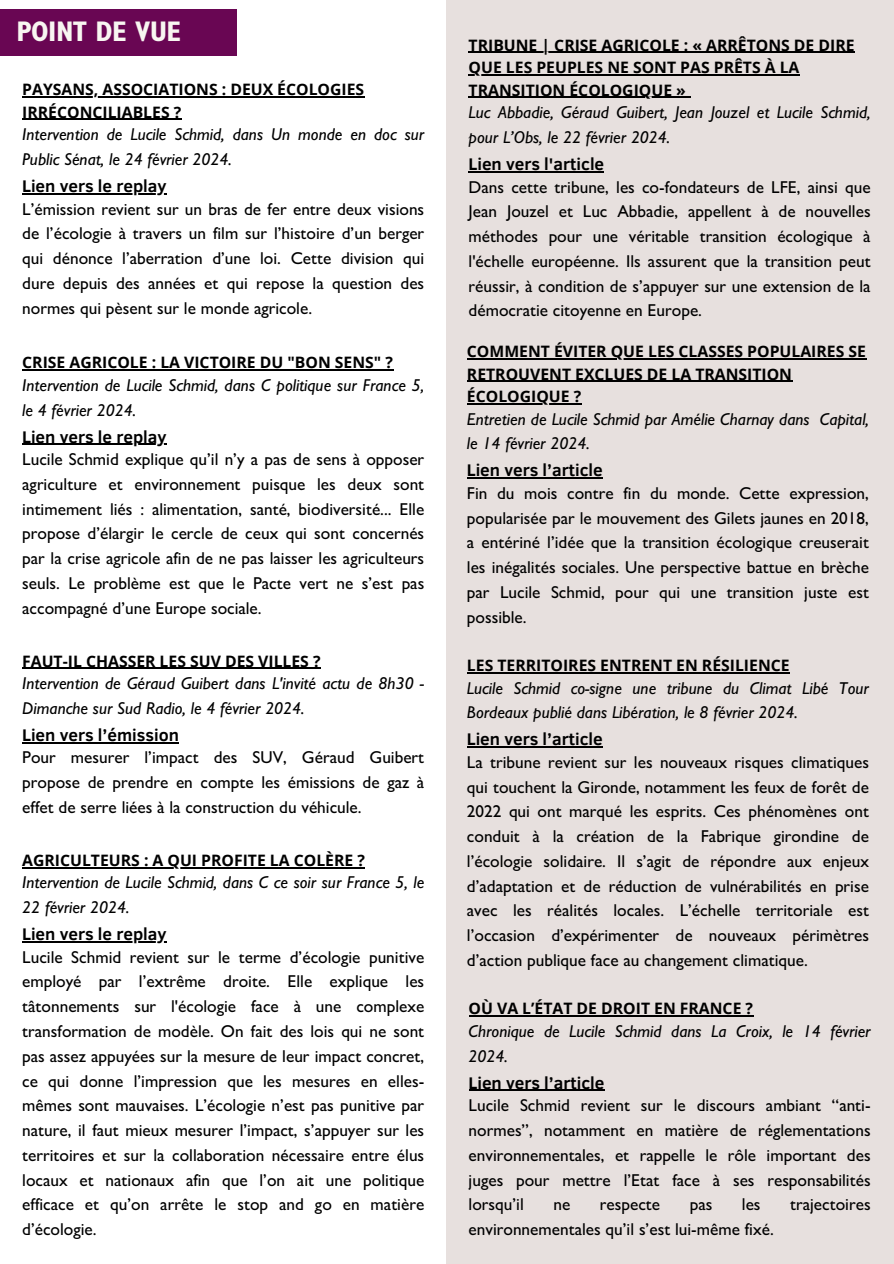
<style>
.page{position:relative;width:894px;height:1264px;background:#fff}
.page>*{position:absolute;margin:0;border:0;box-sizing:border-box;transform-origin:0 0}
.t1{font:700 condensed 28.5px "Gill Sans";letter-spacing:-.02em;color:#f8f6f1}
.t2{font:500 17.25px/24.8px "Gill Sans";color:#000;text-align:justify}
.t3{font:italic 500 17.25px/24.8px "Gill Sans";color:#000}
.t4{font:700 17.25px "Clear Sans";color:#000}
.t5{font:700 15.75px/22.5px "Open Sans";color:#000}
</style>
<div class="page">
<div style="left:446px;top:0;width:447px;height:1263px;background:#e7e0de"></div>
<div style="left:0;top:10px;width:237px;height:46px;background:#690653"></div>
<hr style="left:22px;top:867px;width:343px;height:1px;background:#000">
<hr style="left:22px;top:941px;width:145px;height:1px;background:#000">
<hr style="left:22px;top:96px;width:342px;height:1px;background:#000">
<hr style="left:22px;top:119px;width:159px;height:1px;background:#000">
<hr style="left:22px;top:193px;width:145px;height:1px;background:#000">
<hr style="left:22px;top:369px;width:371px;height:1px;background:#000">
<hr style="left:22px;top:443px;width:145px;height:2px;background:#000">
<hr style="left:467px;top:358px;width:399px;height:1px;background:#000">
<hr style="left:467px;top:380px;width:325px;height:2px;background:#000">
<hr style="left:467px;top:403px;width:114px;height:1px;background:#000">
<hr style="left:467px;top:477px;width:135px;height:1px;background:#000">
<hr style="left:22px;top:667px;width:299px;height:2px;background:#000">
<hr style="left:22px;top:742px;width:157px;height:1px;background:#000">
<hr style="left:467px;top:672px;width:322px;height:1px;background:#000">
<hr style="left:467px;top:746px;width:135px;height:1px;background:#000">
<hr style="left:468px;top:1015px;width:285px;height:1px;background:#000">
<hr style="left:468px;top:1089px;width:136px;height:1px;background:#000">
<hr style="left:468px;top:52px;width:386px;height:1px;background:#000">
<hr style="left:468px;top:74px;width:331px;height:1px;background:#000">
<hr style="left:468px;top:97px;width:218px;height:1px;background:#000">
<hr style="left:468px;top:171px;width:136px;height:1px;background:#000">
<h1 class="t1" style="left:16px;top:18px;width:166px">POINT DE VUE</h1>
<p class="t5" style="left:22px;top:78px;width:343px">PAYSANS, ASSOCIATIONS : DEUX ÉCOLOGIES<br>IRRÉCONCILIABLES ?</p>
<p class="t3" style="left:22px;top:123px;width:403px">Intervention de Lucile Schmid, dans Un monde en doc sur<br>Public Sénat, le 24 février 2024.</p>
<p class="t4" style="left:22px;top:173px;width:146px">Lien vers le replay</p>
<p class="t2" style="left:22px;top:197px;width:403px">L’émission revient sur un bras de fer entre deux visions de l’écologie à travers un film sur l’histoire d’un berger qui dénonce l’aberration d’une loi. Cette division qui dure depuis des années et qui repose la question des normes qui pèsent sur le monde agricole.</p>
<p class="t5" style="left:22px;top:351px;width:372px">CRISE AGRICOLE : LA VICTOIRE DU "BON SENS" ?</p>
<p class="t3" style="left:22px;top:373px;width:403px">Intervention de Lucile Schmid, dans C politique sur France 5, le 4 février 2024.</p>
<p class="t4" style="left:22px;top:424px;width:146px">Lien vers le replay</p>
<p class="t2" style="left:22px;top:447px;width:403px">Lucile Schmid explique qu’il n’y a pas de sens à opposer agriculture et environnement puisque les deux sont intimement liés : alimentation, santé, biodiversité... Elle propose d’élargir le cercle de ceux qui sont concernés par la crise agricole afin de ne pas laisser les agriculteurs seuls. Le problème est que le Pacte vert ne s’est pas accompagné d’une Europe sociale.</p>
<p class="t5" style="left:22px;top:649px;width:300px">FAUT-IL CHASSER LES SUV DES VILLES ?</p>
<p class="t3" style="left:22px;top:671px;width:403px">Intervention de Géraud Guibert dans L'invité actu de 8h30 -<br>Dimanche sur Sud Radio, le 4 février 2024.</p>
<p class="t4" style="left:22px;top:722px;width:158px">Lien vers l’émission</p>
<p class="t2" style="left:22px;top:745px;width:403px">Pour mesurer l’impact des SUV, Géraud Guibert propose de prendre en compte les émissions de gaz à effet de serre liées à la construction du véhicule.</p>
<p class="t5" style="left:22px;top:848px;width:344px">AGRICULTEURS : A QUI PROFITE LA COLÈRE ?</p>
<p class="t3" style="left:22px;top:870px;width:403px">Intervention de Lucile Schmid, dans C ce soir sur France 5, le<br>22 février 2024.</p>
<p class="t4" style="left:22px;top:921px;width:146px">Lien vers le replay</p>
<p class="t2" style="left:22px;top:945px;width:403px">Lucile Schmid revient sur le terme d’écologie punitive employé par l’extrême droite. Elle explique les tâtonnements sur l'écologie face à une complexe transformation de modèle. On fait des lois qui ne sont pas assez appuyées sur la mesure de leur impact concret, ce qui donne l’impression que les mesures en elles&shy;mêmes sont mauvaises. L’écologie n’est pas punitive par nature, il faut mieux mesurer l’impact, s’appuyer sur les territoires et sur la collaboration nécessaire entre élus locaux et nationaux afin que l’on ait une politique efficace et qu’on arrête le stop and go en matière d’écologie.</p>
<p class="t5" style="left:468px;top:33px;width:387px">TRIBUNE | CRISE AGRICOLE : « ARRÊTONS DE DIRE<br>QUE LES PEUPLES NE SONT PAS PRÊTS À LA<br>TRANSITION ÉCOLOGIQUE »</p>
<p class="t3" style="left:468px;top:101px;width:403px">Luc Abbadie, Géraud Guibert, Jean Jouzel et Lucile Schmid, pour L’Obs, le 22 février 2024.</p>
<p class="t4" style="left:468px;top:151px;width:137px">Lien vers l'article</p>
<p class="t2" style="left:468px;top:175px;width:403px">Dans cette tribune, les co-fondateurs de LFE, ainsi que Jean Jouzel et Luc Abbadie, appellent à de nouvelles méthodes pour une véritable transition écologique à l'échelle européenne. Ils assurent que la transition peut réussir, à condition de s’appuyer sur une extension de la démocratie citoyenne en Europe.</p>
<p class="t5" style="left:467px;top:339px;width:400px">COMMENT ÉVITER QUE LES CLASSES POPULAIRES SE<br>RETROUVENT EXCLUES DE LA TRANSITION<br>ÉCOLOGIQUE ?</p>
<p class="t3" style="left:467px;top:407px;width:403px">Entretien de Lucile Schmid par Amélie Charnay dans Capital, le 14 février 2024.</p>
<p class="t4" style="left:467px;top:458px;width:137px">Lien vers l’article</p>
<p class="t2" style="left:467px;top:481px;width:403px">Fin du mois contre fin du monde. Cette expression, popularisée par le mouvement des Gilets jaunes en 2018, a entériné l’idée que la transition écologique creuserait les inégalités sociales. Une perspective battue en brèche par Lucile Schmid, pour qui une transition juste est possible.</p>
<p class="t5" style="left:467px;top:653px;width:324px">LES TERRITOIRES ENTRENT EN RÉSILIENCE</p>
<p class="t3" style="left:467px;top:676px;width:403px">Lucile Schmid co-signe une tribune du Climat Libé Tour<br>Bordeaux publié dans Libération, le 8 février 2024.</p>
<p class="t4" style="left:467px;top:726px;width:137px">Lien vers l’article</p>
<p class="t2" style="left:467px;top:750px;width:403px">La tribune revient sur les nouveaux risques climatiques qui touchent la Gironde, notamment les feux de forêt de 2022 qui ont marqué les esprits. Ces phénomènes ont conduit à la création de la Fabrique girondine de l’écologie solidaire. Il s’agit de répondre aux enjeux d’adaptation et de réduction de vulnérabilités en prise avec les réalités locales. L’échelle territoriale est l’occasion d’expérimenter de nouveaux périmètres d’action publique face au changement climatique.</p>
<p class="t5" style="left:468px;top:997px;width:286px">OÙ VA L’ÉTAT DE DROIT EN FRANCE ?</p>
<p class="t3" style="left:468px;top:1019px;width:403px">Chronique de Lucile Schmid dans La Croix, le 14 février<br>2024.</p>
<p class="t4" style="left:468px;top:1070px;width:137px">Lien vers l’article</p>
<p class="t2" style="left:468px;top:1093px;width:403px">Lucile Schmid revient sur le discours ambiant “anti&shy;normes”, notamment en matière de réglementations environnementales, et rappelle le rôle important des juges pour mettre l’Etat face à ses responsabilités lorsqu’il</p>
<p class="t2" style="left:553px;top:1192px;width:18px">ne</p>
<p class="t2" style="left:599px;top:1192px;width:62px">respecte</p>
<p class="t2" style="left:689px;top:1192px;width:24px">pas</p>
<p class="t2" style="left:741px;top:1192px;width:20px">les</p>
<p class="t2" style="left:790px;top:1192px;width:82px">trajectoires</p>
<p class="t2" style="left:468px;top:1217px;width:306px">environnementales qu’il s’est lui-même fixé.</p>
</div>
